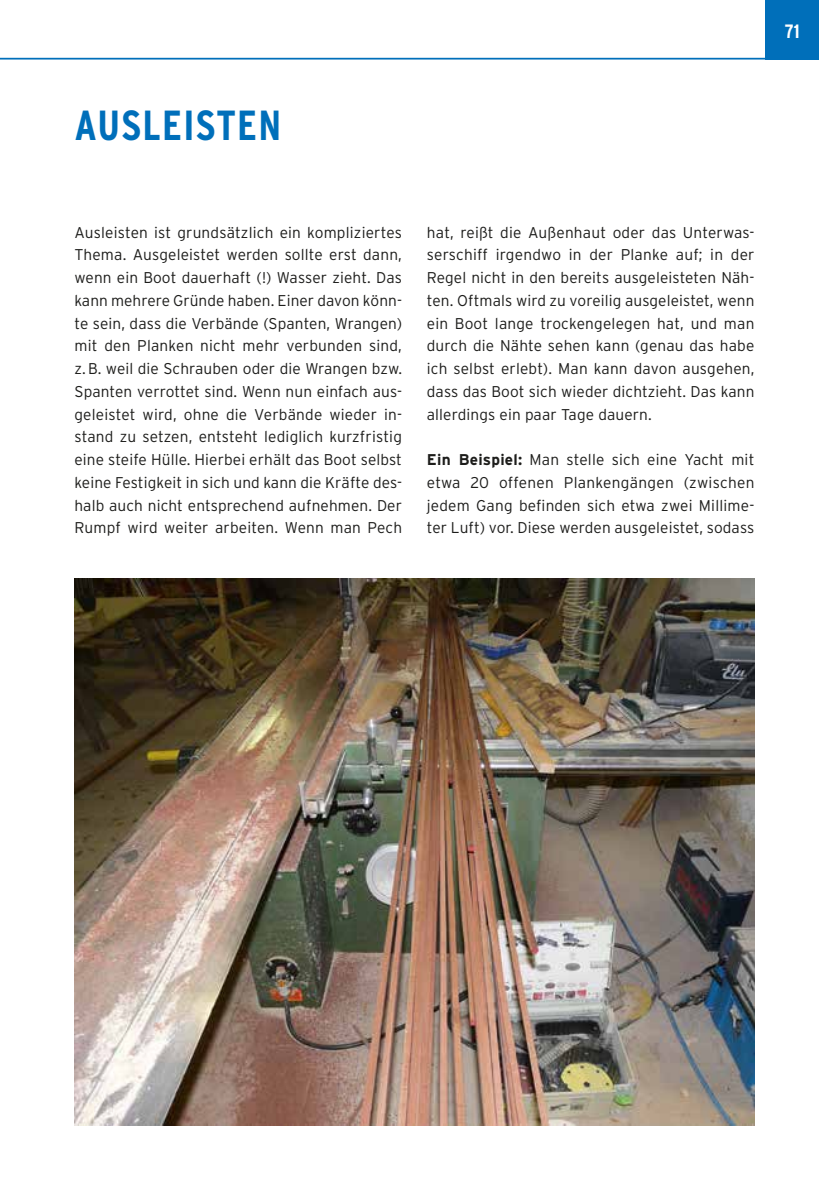
<style>
.page{position:relative;width:819px;height:1191px;background:#fff}
.page>*{position:absolute;margin:0;border:0;box-sizing:border-box;transform-origin:0 0}
.t1{font:700 condensed 42px "Interstate";letter-spacing:.03em;color:#006fba}
.t2{font:700 condensed 19.25px "Interstate";color:#fff}
.t3{font:300 15.58px/22.8px "Interstate";letter-spacing:.01em;color:#1d1d1b;text-align:justify}
.s1{font-weight:700}
</style>
<div class="page">
<div style="left:765px;top:0;width:54px;height:59px;background:#006fba"></div>
<hr style="left:0;top:58px;width:819px;height:2px;background:#006fba">
<img style="left:74px;top:579px;width:680px;height:546px">
<h1 class="t1" style="left:74px;top:102px;width:208px">AUSLEISTEN</h1>
<p class="t2" style="left:784px;top:21px;width:17px">71</p>
<p class="t3" style="left:74px;top:220px;width:329px">Ausleisten ist grundsätzlich ein kompliziertes Thema. Ausgeleistet werden sollte erst dann, wenn ein Boot dauerhaft (!) Wasser zieht. Das kann mehrere Gründe haben. Einer davon könn&shy;te sein, dass die Verbände (Spanten, Wrangen) mit den Planken nicht mehr verbunden sind, z.B. weil die Schrauben oder die Wrangen bzw.<br>Spanten verrottet sind. Wenn nun einfach aus&shy;geleistet wird, ohne die Verbände wieder in&shy;stand zu setzen, entsteht lediglich kurzfristig eine steife Hülle. Hierbei erhält das Boot selbst keine Festigkeit in sich und kann die Kräfte des&shy;halb auch nicht entsprechend aufnehmen. Der Rumpf wird weiter arbeiten. Wenn man Pech</p>
<p class="t3" style="left:427px;top:220px;width:329px">hat, reißt die Außenhaut oder das Unterwas&shy;serschiff irgendwo in der Planke auf; in der Regel nicht in den bereits ausgeleisteten Näh&shy;ten. Oftmals wird zu voreilig ausgeleistet, wenn ein Boot lange trockengelegen hat, und man durch die Nähte sehen kann (genau das habe ich selbst erlebt). Man kann davon ausgehen, dass das Boot sich wieder dichtzieht. Das kann allerdings ein paar Tage dauern.</p>
<p class="t3" style="left:427px;top:448px;width:329px"><span class="s1">Ein Beispiel:</span> Man stelle sich eine Yacht mit etwa 20 offenen Plankengängen (zwischen jedem Gang befinden sich etwa zwei Millime&shy;ter Luft) vor. Diese werden ausgeleistet, sodass</p>
</div>
